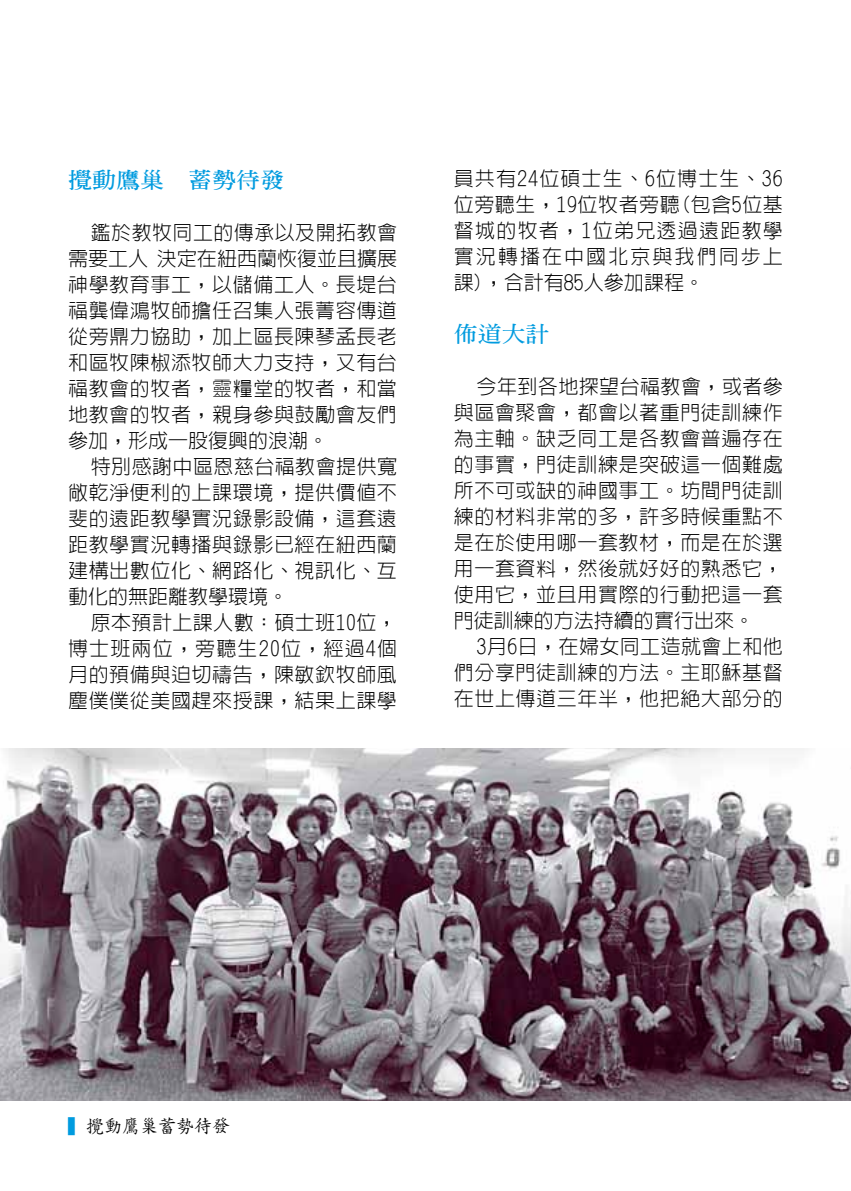
<style>
.page{position:relative;width:851px;height:1191px;background:#fff}
.page>*{position:absolute;margin:0;border:0;box-sizing:border-box;transform-origin:0 0}
.t1{font:700 21.6px "AR Ming B5";color:#009bdf;scale:1.11 1}
.t2{font:300 20px/26px "AR Hei B5";letter-spacing:.03em;color:#000;text-align:justify}
.t3{font:500 18px "AR Kai B5";color:#000}
.s1{color:#009bdf}
</style>
<div class="page">
<img style="left:0;top:748px;width:850px;height:352px">
<p class="t1" style="left:68px;top:169px;width:196px">攪動鷹巢 蓄勢待發</p>
<p class="t2" style="left:68px;top:219px;width:330px;text-indent:23px">鑑於教牧同工的傳承以及開拓教會需要工人 決定在紐西蘭恢復並且擴展神學教育事工，以儲備工人。長堤台福龔偉鴻牧師擔任召集人張菁容傳道從旁鼎力協助，加上區長陳琴孟長老和區牧陳椒添牧師大力支持，又有台福教會的牧者，靈糧堂的牧者，和當地教會的牧者，親身參與鼓勵會友們參加，形成一股復興的浪潮。</p>
<p class="t2" style="left:68px;top:453px;width:330px;text-indent:23px">特別感謝中區恩慈台福教會提供寬敞乾淨便利的上課環境，提供價值不斐的遠距教學實況錄影設備，這套遠距教學實況轉播與錄影已經在紐西蘭建構出數位化、網路化、視訊化、互動化的無距離教學環境。</p>
<p class="t2" style="left:68px;top:609px;width:330px;text-indent:23px">原本預計上課人數：碩士班10位，博士班兩位，旁聽生20位，經過4個月的預備與迫切禱告，陳敏欽牧師風塵僕僕從美國趕來授課，結果上課學</p>
<p class="t2" style="left:454px;top:165px;width:330px">員共有24位碩士生、6位博士生、36位旁聽生，19位牧者旁聽(包含5位基督城的牧者，1位弟兄透過遠距教學實況轉播在中國北京與我們同步上課)，合計有85人參加課程。</p>
<p class="t1" style="left:454px;top:323px;width:88px">佈道大計</p>
<p class="t2" style="left:454px;top:373px;width:330px;text-indent:23px">今年到各地探望台福教會，或者參與區會聚會，都會以著重門徒訓練作為主軸。缺乏同工是各教會普遍存在的事實，門徒訓練是突破這一個難處所不可或缺的神國事工。坊間門徒訓練的材料非常的多，許多時候重點不是在於使用哪一套教材，而是在於選用一套資料，然後就好好的熟悉它，使用它，並且用實際的行動把這一套門徒訓練的方法持續的實行出來。</p>
<p class="t2" style="left:454px;top:633px;width:330px;text-indent:23px">3月6日，在婦女同工造就會上和他們分享門徒訓練的方法。主耶穌基督在世上傳道三年半，他把絕大部分的</p>
<p class="t3" style="left:68px;top:1116px;width:163px"><span class="s1">▍</span>攪動鷹巢蓄勢待發</p>
</div>
